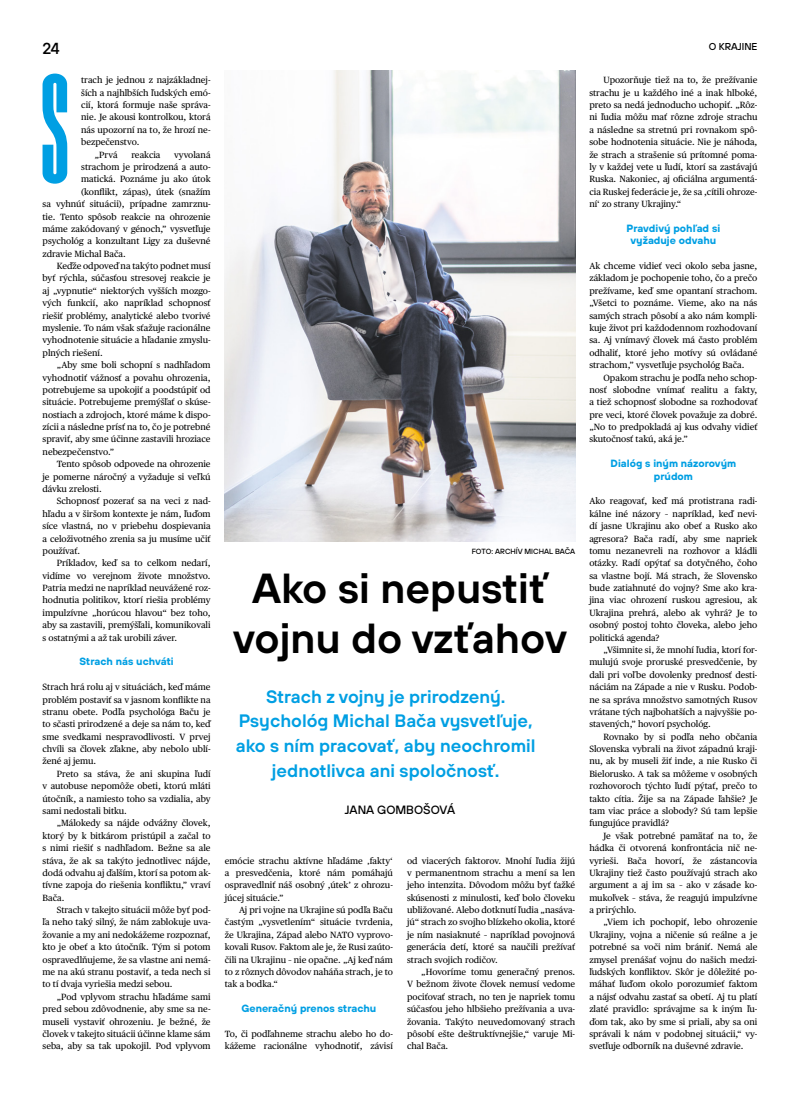
<style>
.page{position:relative;width:800px;height:1106px;background:#fff}
.page>*{position:absolute;margin:0;border:0;box-sizing:border-box;transform-origin:0 0}
.p1___velke_zaciatocn{font:154.6px "Cimo 70";color:#009fe3}
.t1{font:600 42px/49.5px "TT Hoves";color:#000;text-align:center}
.h2___perex{font:600 18px/24.8px "TT Hoves";color:#009fe3;text-align:center}
.t2{font:500 16px "TT Hoves";color:#000}
.h3___autor{font:500 12px "TT Hoves";color:#000}
.t3{font:700 10.5px/12.4px "TT Hoves";color:#009fe3;text-align:center}
.t4{font:500 10px "TT Hoves";color:#000}
.p2{font:9px/12.4px "Publico Text";color:#000;text-align:justify}
.p1{font:9px/12.4px "Publico Text";color:#000;text-align:justify}
.p1___velke_zaciatocn-2{font:9px/12.4px "Publico Text";color:#000;text-align:justify}
.p4___kredit{font:500 7.5px "TT Hoves";letter-spacing:.005em;color:#000}
.s1{font-style:italic}
</style>
<div class="page">
<img style="left:225px;top:71px;width:350px;height:470px">
<h3 class="t2" style="left:43px;top:38px;width:19px">24</h3>
<p class="t4" style="left:708px;top:40px;width:50px">O KRAJINE</p>
<p class="p1___velke_zaciatocn" style="left:41px;top:51px;width:29px">S</p>
<p class="p1___velke_zaciatocn-2" style="left:81px;top:73px;width:131px">trach je jednou z najzákladnej&shy;ších a najhlbších ľudských emó&shy;cií, ktorá formuje naše správa&shy;nie. Je akousi kontrolkou, ktorá nás upozorní na to, že hrozí ne&shy;bezpečenstvo.</p>
<p class="p2" style="left:589px;top:73px;width:169px;text-indent:14px">Upozorňuje tiež na to, že prežívanie strachu je u každého iné a inak hlboké, preto sa nedá jednoducho uchopiť. „Rôz&shy;ni ľudia môžu mať rôzne zdroje strachu a následne sa stretnú pri rovnakom spô&shy;sobe hodnotenia situácie. Nie je náhoda, že strach a strašenie sú prítomné poma&shy;ly v každej vete u ľudí, ktorí sa zastávajú Ruska. Nakoniec, aj oficiálna argumentá&shy;cia Ruskej federácie je, že sa ,cítili ohroze&shy;ní‘ zo strany Ukrajiny.“</p>
<p class="t3" style="left:626px;top:221px;width:95px">Pravdivý pohľad si vyžaduje odvahu</p>
<p class="p1" style="left:589px;top:259px;width:169px">Ak chceme vidieť veci okolo seba jasne, základom je pochopenie toho, čo a prečo prežívame, keď sme opantaní strachom. „Všetci to poznáme. Vieme, ako na nás samých strach pôsobí a ako nám kompli&shy;kuje život pri každodennom rozhodovaní sa. Aj vnímavý človek má často problém odhaliť, ktoré jeho motívy sú ovládané strachom,” vysvetľuje psychológ Bača.</p>
<p class="p2" style="left:589px;top:370px;width:169px;text-indent:14px">Opakom strachu je podľa neho schop&shy;nosť slobodne vnímať realitu a fakty, a tiež schopnosť slobodne sa rozhodovať pre veci, ktoré človek považuje za dobré. „No to predpokladá aj kus odvahy vidieť skutočnosť takú, aká je.”</p>
<p class="t3" style="left:610px;top:457px;width:127px">Dialóg s iným názorovým prúdom</p>
<p class="p1" style="left:589px;top:494px;width:169px">Ako reagovať, keď má protistrana radi&shy;kálne iné názory – napríklad, keď nevi&shy;dí jasne Ukrajinu ako obeť a Rusko ako agresora? Bača radí, aby sme napriek tomu nezanevreli na rozhovor a kládli otázky. Radí opýtať sa dotyčného, čoho sa vlastne bojí. Má strach, že Slovensko bude zatiahnuté do vojny? Sme ako kra&shy;jina viac ohrození ruskou agresiou, ak Ukrajina prehrá, alebo ak vyhrá? Je to osobný postoj tohto človeka, alebo jeho politická agenda?</p>
<p class="p2" style="left:589px;top:643px;width:169px;text-indent:14px">„Všimnite si, že mnohí ľudia, ktorí for&shy;mulujú svoje proruské presvedčenie, by dali pri voľbe dovolenky prednosť desti&shy;náciám na Západe a nie v Rusku. Podob&shy;ne sa správa množstvo samotných Rusov vrátane tých najbohatších a najvyššie po&shy;stavených,” hovorí psychológ.</p>
<p class="p2" style="left:589px;top:729px;width:169px;text-indent:14px">Rovnako by si podľa neho občania Slovenska vybrali na život západnú kraji&shy;nu, ak by museli žiť inde, a nie Rusko či Bielorusko. A tak sa môžeme v osobných rozhovoroch týchto ľudí pýtať, prečo to takto cítia. Žije sa na Západe ľahšie? Je tam viac práce a slobody? Sú tam lepšie fungujúce pravidlá?</p>
<p class="p2" style="left:589px;top:828px;width:169px;text-indent:14px">Je však potrebné pamätať na to, že hádka či otvorená konfrontácia nič ne&shy;vyrieši. Bača hovorí, že zástancovia Ukrajiny tiež často používajú strach ako argument a aj im sa – ako v zásade ko&shy;mukoľvek – stáva, že reagujú impulzívne a prirýchlo.</p>
<p class="p2" style="left:589px;top:915px;width:169px;text-indent:14px">„Viem ich pochopiť, lebo ohrozenie Ukrajiny, vojna a ničenie sú reálne a je potrebné sa voči nim brániť. Nemá ale zmysel prenášať vojnu do našich medzi&shy;ľudských konfliktov. Skôr je dôležité po&shy;máhať ľuďom okolo porozumieť faktom a nájsť odvahu zastať sa obetí. Aj tu platí zlaté pravidlo: správajme sa k iným ľu&shy;ďom tak, ako by sme si priali, aby sa oni správali k nám v podobnej situácii,“ vy&shy;svetľuje odborník na duševné zdravie.</p>
<p class="p2" style="left:95px;top:148px;width:24px"><span class="s1">„</span>Prvá</p>
<p class="p2" style="left:131px;top:148px;width:31px">reakcia</p>
<p class="p2" style="left:174px;top:148px;width:38px">vyvolaná</p>
<p class="p2" style="left:81px;top:160px;width:131px">strachom je prirodzená a auto-</p>
<p class="p2" style="left:81px;top:172px;width:131px">matická. Poznáme ju ako útok</p>
<p class="p2" style="left:81px;top:185px;width:131px">(konflikt, zápas), útek (snažím</p>
<p class="p2" style="left:43px;top:197px;width:169px">sa vyhnúť situácii), prípadne zamrznu-</p>
<p class="p2" style="left:43px;top:210px;width:169px">tie. Tento spôsob reakcie na ohrozenie</p>
<p class="p2" style="left:43px;top:222px;width:169px">máme zakódovaný v génoch,” vysvetľuje</p>
<p class="p2" style="left:43px;top:234px;width:169px">psychológ a konzultant Ligy za duševné</p>
<p class="p2" style="left:43px;top:247px;width:85px">zdravie Michal Bača.</p>
<p class="p2" style="left:43px;top:259px;width:169px;text-indent:14px">Keďže odpoveď na takýto podnet musí byť rýchla, súčasťou stresovej reakcie je aj „vypnutie“ niektorých vyšších mozgo&shy;vých funkcií, ako napríklad schopnosť riešiť problémy, analytické alebo tvorivé myslenie. To nám však sťažuje racionálne vyhodnotenie situácie a hľadanie zmyslu&shy;plných riešení.</p>
<p class="p2" style="left:43px;top:358px;width:169px;text-indent:14px">„Aby sme boli schopní s nadhľadom vyhodnotiť vážnosť a povahu ohrozenia, potrebujeme sa upokojiť a poodstúpiť od situácie. Potrebujeme premýšľať o skúse&shy;nostiach a zdrojoch, ktoré máme k dispo&shy;zícii a následne prísť na to, čo je potrebné spraviť, aby sme účinne zastavili hroziace nebezpečenstvo.”</p>
<p class="p2" style="left:43px;top:457px;width:169px;text-indent:14px">Tento spôsob odpovede na ohrozenie je pomerne náročný a vyžaduje si veľkú dávku zrelosti.</p>
<p class="p2" style="left:43px;top:494px;width:169px;text-indent:14px">Schopnosť pozerať sa na veci z nad&shy;hľadu a v širšom kontexte je nám, ľuďom síce vlastná, no v priebehu dospievania a celoživotného zrenia sa ju musíme učiť používať.</p>
<p class="p2" style="left:43px;top:556px;width:169px;text-indent:14px">Príkladov, keď sa to celkom nedarí, vidíme vo verejnom živote množstvo.<br>Patria medzi ne napríklad neuvážené roz&shy;hodnutia politikov, ktorí riešia problémy impulzívne „horúcou hlavou“ bez toho, aby sa zastavili, premýšľali, komunikovali s ostatnými a až tak urobili záver.</p>
<p class="t3" style="left:79px;top:655px;width:96px">Strach nás uchváti</p>
<p class="p1" style="left:43px;top:680px;width:169px">Strach hrá rolu aj v situáciách, keď máme problém postaviť sa v jasnom konflikte na stranu obete. Podľa psychológa Baču je to sčasti prirodzené a deje sa nám to, keď sme svedkami nespravodlivosti. V prvej chvíli sa človek zľakne, aby nebolo ublí&shy;žené aj jemu.</p>
<p class="p2" style="left:43px;top:767px;width:169px;text-indent:14px">Preto sa stáva, že ani skupina ľudí v autobuse nepomôže obeti, ktorú mláti útočník, a namiesto toho sa vzdialia, aby sami nedostali bitku.</p>
<p class="p2" style="left:43px;top:816px;width:169px;text-indent:14px">„Málokedy sa nájde odvážny človek, ktorý by k bitkárom pristúpil a začal to s nimi riešiť s nadhľadom. Bežne sa ale stáva, že ak sa takýto jednotlivec nájde, dodá odvahu aj ďalším, ktorí sa potom ak&shy;tívne zapoja do riešenia konfliktu,” vraví Bača.</p>
<p class="p2" style="left:43px;top:903px;width:169px;text-indent:14px">Strach v takejto situácii môže byť pod&shy;ľa neho taký silný, že nám zablokuje uva&shy;žovanie a my ani nedokážeme rozpoznať, kto je obeť a kto útočník. Tým si potom ospravedlňujeme, že sa vlastne ani nemá&shy;me na akú stranu postaviť, a teda nech si to tí dvaja vyriešia medzi sebou.</p>
<p class="p2" style="left:43px;top:989px;width:169px;text-indent:14px">„Pod vplyvom strachu hľadáme sami pred sebou zdôvodnenie, aby sme sa ne&shy;museli vystaviť ohrozeniu. Je bežné, že človek v takejto situácii účinne klame sám seba, aby sa tak upokojil. Pod vplyvom</p>
<p class="p4___kredit" style="left:471px;top:546px;width:105px">FOTO: ARCHÍV MICHAL BAČA</p>
<p class="t1" style="left:233px;top:562px;width:335px">Ako si nepustiť vojnu do vzťahov</p>
<p class="h2___perex" style="left:236px;top:683px;width:301px">Strach z vojny je prirodzený.<br>Psychológ Michal Bača vysvetľuje, ako s ním pracovať, aby neochromil jednotlivca ani spoločnosť.</p>
<p class="h3___autor" style="left:345px;top:802px;width:112px">JANA GOMBOŠOVÁ</p>
<p class="p2" style="left:225px;top:853px;width:169px">emócie strachu aktívne hľadáme ‚fakty‘ a presvedčenia, ktoré nám pomáhajú ospravedlniť náš osobný ,útek’ z ohrozu&shy;júcej situácie.”</p>
<p class="p2" style="left:225px;top:903px;width:169px;text-indent:14px">Aj pri vojne na Ukrajine sú podľa Baču častým „vysvetlením“ situácie tvrdenia, že Ukrajina, Západ alebo NATO vyprovo&shy;kovali Rusov. Faktom ale je, že Rusi zaúto&shy;čili na Ukrajinu – nie opačne. „Aj keď nám to z rôznych dôvodov naháňa strach, je to tak a bodka.“</p>
<p class="t3" style="left:241px;top:1001px;width:136px">Generačný prenos strachu</p>
<p class="p1" style="left:225px;top:1027px;width:169px">To, či podľahneme strachu alebo ho do&shy;kážeme racionálne vyhodnotiť, závisí</p>
<p class="p1" style="left:407px;top:853px;width:169px">od viacerých faktorov. Mnohí ľudia žijú v permanentnom strachu a mení sa len jeho intenzita. Dôvodom môžu byť ťažké skúsenosti z minulosti, keď bolo človeku ubližované. Alebo dotknutí ľudia „nasáva&shy;jú“ strach zo svojho blízkeho okolia, ktoré je ním nasiaknuté – napríklad povojnová generácia detí, ktoré sa naučili prežívať strach svojich rodičov.</p>
<p class="p2" style="left:407px;top:965px;width:169px;text-indent:14px">„Hovoríme tomu generačný prenos.<br>V bežnom živote človek nemusí vedome pociťovať strach, no ten je napriek tomu súčasťou jeho hlbšieho prežívania a uva&shy;žovania. Takýto neuvedomovaný strach pôsobí ešte deštruktívnejšie,“ varuje Mi&shy;chal Bača.</p>
</div>
